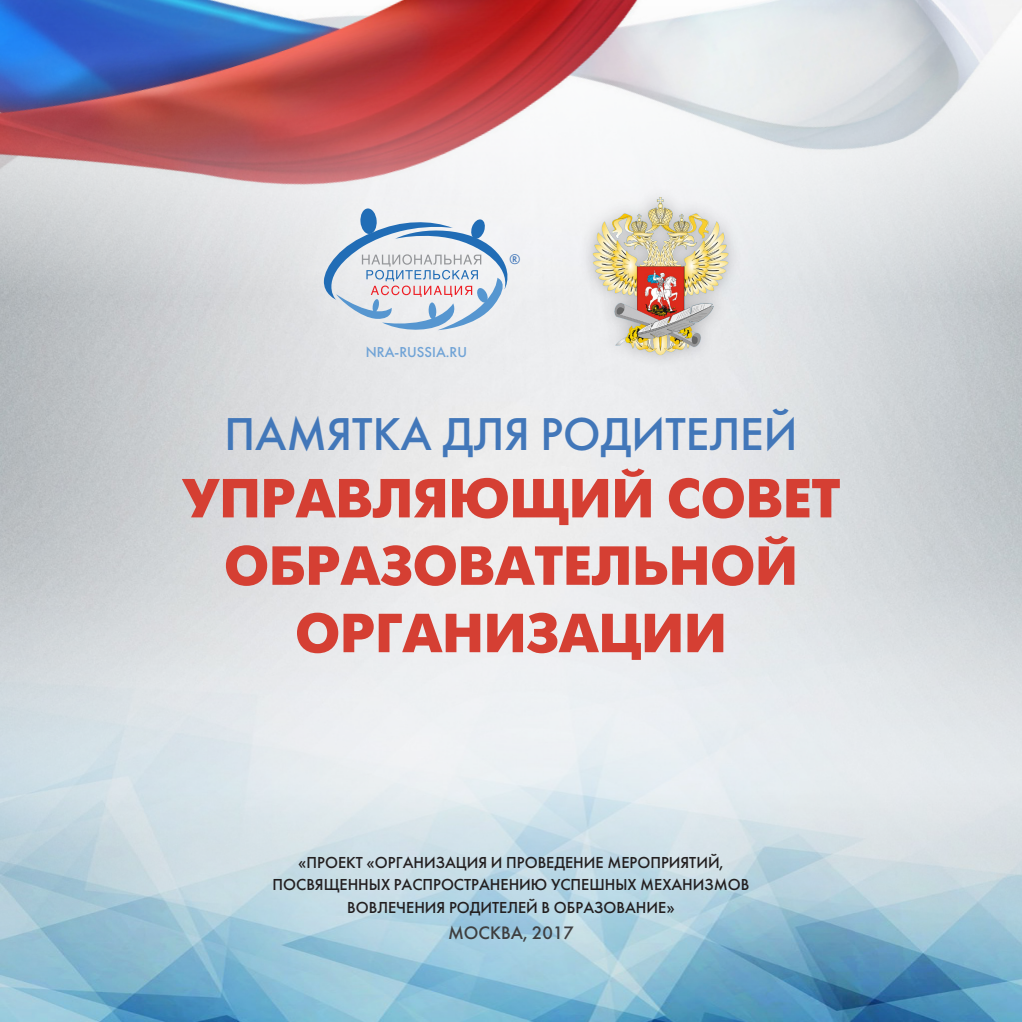
<style>
.page{position:relative;width:1022px;height:1022px;background:#fff}
.page>*{position:absolute;margin:0;border:0;box-sizing:border-box;transform-origin:0 0}
.t1{font:700 54.95px/67.4px "Futura Futuris C";color:#d53f33;text-align:center}
.t2{font:45.5px "Futura Futuris C";color:#4277b9}
.t3{font:17.85px "Futura Futuris C";color:#3e3e3f}
.t4{font:15.75px/22.2px "Futura Futuris C";color:#231f20;text-align:center}
.t5{font:14.17px "Futura Futuris C";color:#70a3d6}
.t6{font:13.83px "Futura Futuris C";color:#4277b9}
</style>
<div class="page">
<img style="left:0;top:571px;width:1022px;height:451px">
<img style="left:0;top:0;width:1022px;height:295px">
<div style="left:577px;top:182px;width:166px;height:188px;background:#f2f3f4"></div>
<img style="left:574px;top:190px;width:168px;height:174px">
<div style="left:283px;top:169px;width:265px;height:203px;background:#fff;opacity:.9"></div>
<svg style="left:317px;top:208px;width:199px;height:125px"></svg>
<p class="t5" style="left:366px;top:343px;width:103px">NRA-RUSSIA.RU</p>
<p class="t6" style="left:509px;top:251px;width:12px">®</p>
<h2 class="t2" style="left:224px;top:407px;width:575px">ПАМЯТКА ДЛЯ РОДИТЕЛЕЙ</h2>
<h1 class="t1" style="left:182px;top:466px;width:660px">УПРАВЛЯЮЩИЙ СОВЕТ<br>ОБРАЗОВАТЕЛЬНОЙ<br>ОРГАНИЗАЦИИ</h1>
<p class="t4" style="left:273px;top:852px;width:478px">«ПРОЕКТ «ОРГАНИЗАЦИЯ И ПРОВЕДЕНИЕ МЕРОПРИЯТИЙ,<br>ПОСВЯЩЕННЫХ РАСПРОСТРАНЕНИЮ УСПЕШНЫХ МЕХАНИЗМОВ<br>ВОВЛЕЧЕНИЯ РОДИТЕЛЕЙ В ОБРАЗОВАНИЕ»</p>
<p class="t3" style="left:448px;top:922px;width:127px">МОСКВА, 2017</p>
</div>
